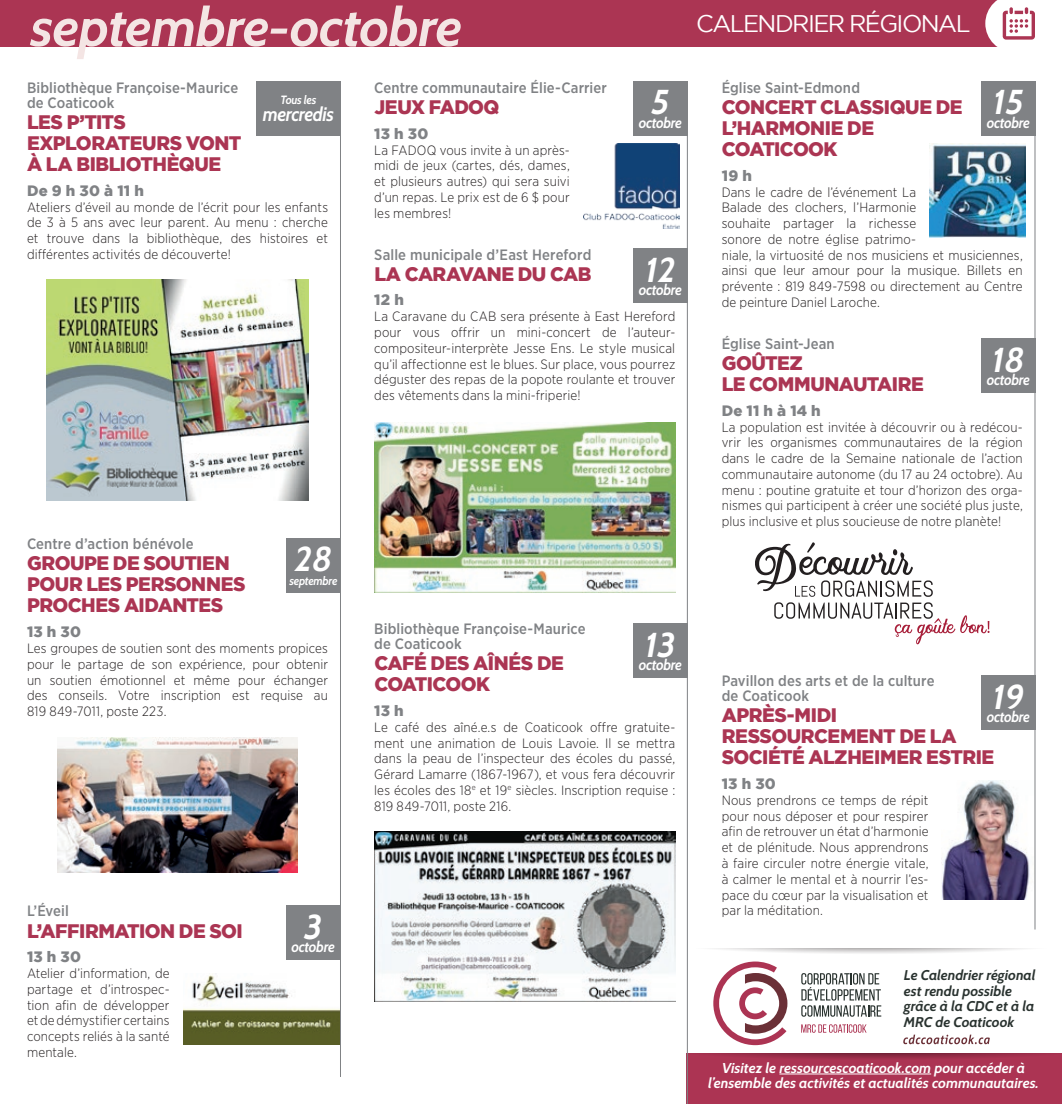
<style>
.page{position:relative;width:1062px;height:1104px;background:#fff}
.page>*{position:absolute;margin:0;border:0;box-sizing:border-box;transform-origin:0 0}
.t1{font:italic 700 54px "Cabin";letter-spacing:-.01em;color:#f4e5e4}
.t2{font:italic 700 34.5px "Cabin";color:#fff}
.t3{font:24px "Gotham";letter-spacing:-.065em;color:#fff}
.t4{font:900 19.5px/21px "Gotham";letter-spacing:-.025em;color:#ab3553}
.t5{font:italic 700 19.5px "Cabin";letter-spacing:-.02em;color:#fff;scale:.92 1}
.t6{font:500 15px/15px "Gotham Narrow";letter-spacing:.005em;color:#808285}
.t7{font:italic 700 15px "Cabin";letter-spacing:-.02em;color:#fff;scale:.92 1}
.t8{font:900 15px "Gotham";letter-spacing:.015em;color:#808285}
.t9{font:italic 700 14.25px/15.8px "Cabin";color:#fff;text-align:center}
.t10{font:italic 700 14.1px/15.6px "Cabin";color:#29322f}
.t11{font:300 13.5px/15.8px "Gotham Narrow";letter-spacing:.01em;color:#231f20;text-align:justify}
.t12{font:italic 700 12px "Cabin";letter-spacing:-.02em;color:#fff;scale:.92 1}
</style>
<div class="page">
<div style="left:0;top:0;width:1016px;height:46px;background:#ab3553"></div>
<svg style="left:985px;top:0;width:50px;height:47px"></svg>
<svg style="left:688px;top:1053px;width:374px;height:50px;background:#a93452"></svg>
<svg style="left:714px;top:948px;width:313px;height:6px"></svg>
<hr style="left:779px;top:1073px;width:152px;height:1px;background:#fff">
<svg style="left:903px;top:1034px;width:87px;height:9px"></svg>
<svg style="left:801px;top:973px;width:80px;height:43px"></svg>
<svg style="left:801px;top:1024px;width:66px;height:8px"></svg>
<svg style="left:713px;top:961px;width:74px;height:83px"></svg>
<svg style="left:755px;top:542px;width:178px;height:54px"></svg>
<svg style="left:774px;top:602px;width:216px;height:42px"></svg>
<img style="left:183px;top:973px;width:157px;height:70px">
<img style="left:374px;top:831px;width:301px;height:170px">
<img style="left:46px;top:280px;width:263px;height:220px">
<img style="left:58px;top:737px;width:239px;height:134px">
<img style="left:374px;top:422px;width:301px;height:170px">
<div style="left:286px;top:905px;width:54px;height:54px;background:#808285"></div>
<div style="left:633px;top:81px;width:54px;height:54px;background:#808285"></div>
<div style="left:981px;top:81px;width:54px;height:54px;background:#808285"></div>
<div style="left:981px;top:338px;width:54px;height:54px;background:#808285"></div>
<div style="left:981px;top:675px;width:54px;height:54px;background:#808285"></div>
<div style="left:286px;top:538px;width:54px;height:54px;background:#808285"></div>
<div style="left:256px;top:81px;width:84px;height:54px;background:#808285"></div>
<div style="left:633px;top:248px;width:54px;height:54px;background:#808285"></div>
<div style="left:633px;top:623px;width:54px;height:54px;background:#808285"></div>
<img style="left:583px;top:144px;width:97px;height:85px">
<img style="left:930px;top:144px;width:96px;height:93px">
<img style="left:942px;top:780px;width:93px;height:118px">
<hr style="left:1035px;top:81px;width:1px;height:848px;background:#808285">
<hr style="left:687px;top:81px;width:1px;height:1022px;background:#808285">
<hr style="left:340px;top:81px;width:1px;height:995px;background:#808285">
<h1 class="t1" style="left:31px;top:-6px;width:433px">septembre-octobre</h1>
<h3 class="t3" style="left:696px;top:10px;width:276px">CALENDRIER RÉGIONAL</h3>
<p class="t6" style="left:27px;top:80px;width:213px">Bibliothèque Françoise-Maurice de Coaticook</p>
<h3 class="t4" style="left:27px;top:111px;width:216px">LES P’TITS<br>EXPLORATEURS VONT<br>À LA BIBLIOTHÈQUE</h3>
<p class="t8" style="left:27px;top:182px;width:118px">De 9 h 30 à 11 h</p>
<p class="t11" style="left:27px;top:199px;width:303px">Ateliers d’éveil au monde de l’écrit pour les enfants de 3 à 5 ans avec leur parent. Au menu : cherche et trouve dans la bibliothèque, des histoires et différentes activités de découverte!</p>
<p class="t12" style="left:280px;top:93px;width:40px">Tous les</p>
<h3 class="t5" style="left:263px;top:102px;width:79px">mercredis</h3>
<p class="t6" style="left:27px;top:536px;width:168px">Centre d’action bénévole</p>
<h3 class="t4" style="left:27px;top:552px;width:220px">GROUPE DE SOUTIEN<br>POUR LES PERSONNES<br>PROCHES AIDANTES</h3>
<p class="t8" style="left:27px;top:623px;width:56px">13 h 30</p>
<p class="t11" style="left:27px;top:640px;width:303px">Les groupes de soutien sont des moments propices pour le partage de son expérience, pour obtenir un soutien émotionnel et même pour échanger des conseils. Votre inscription est requise au 819 849-7011, poste 223.</p>
<h2 class="t2" style="left:294px;top:538px;width:40px">28</h2>
<p class="t12" style="left:290px;top:573px;width:54px">septembre</p>
<p class="t6" style="left:27px;top:903px;width:43px">L’Éveil</p>
<h3 class="t4" style="left:27px;top:919px;width:217px">L’AFFIRMATION DE SOI</h3>
<p class="t8" style="left:27px;top:948px;width:56px">13 h 30</p>
<p class="t11" style="left:27px;top:964px;width:144px">Atelier d’information, de partage et d’introspec&shy;tion afin de développer et de démystifier certains concepts reliés à la santé mentale.</p>
<h2 class="t2" style="left:304px;top:905px;width:20px">3</h2>
<p class="t7" style="left:291px;top:937px;width:49px">octobre</p>
<p class="t6" style="left:374px;top:80px;width:234px">Centre communautaire Élie-Carrier</p>
<h3 class="t4" style="left:374px;top:96px;width:127px">JEUX FADOQ</h3>
<p class="t8" style="left:374px;top:125px;width:56px">13 h 30</p>
<p class="t11" style="left:374px;top:142px;width:197px">La FADOQ vous invite à un après&shy;midi de jeux (cartes, dés, dames, et plusieurs autres) qui sera suivi d’un repas. Le prix est de 6 $ pour les membres!</p>
<p class="t6" style="left:374px;top:247px;width:219px">Salle municipale d’East Hereford</p>
<h3 class="t4" style="left:374px;top:263px;width:219px">LA CARAVANE DU CAB</h3>
<p class="t8" style="left:374px;top:291px;width:31px">12 h</p>
<p class="t11" style="left:374px;top:308px;width:303px">La Caravane du CAB sera présente à East Hereford pour vous offrir un mini-concert de l’auteur&shy;compositeur-interprète Jesse Ens. Le style musical qu’il affectionne est le blues. Sur place, vous pourrez déguster des repas de la popote roulante et trouver des vêtements dans la mini-friperie!</p>
<h2 class="t2" style="left:651px;top:81px;width:20px">5</h2>
<p class="t7" style="left:639px;top:113px;width:49px">octobre</p>
<h2 class="t2" style="left:645px;top:248px;width:32px">12</h2>
<p class="t7" style="left:639px;top:281px;width:49px">octobre</p>
<p class="t6" style="left:722px;top:80px;width:140px">Église Saint-Edmond</p>
<h3 class="t4" style="left:722px;top:96px;width:242px">CONCERT CLASSIQUE DE<br>L’HARMONIE DE<br>COATICOOK</h3>
<p class="t8" style="left:722px;top:167px;width:32px">19 h</p>
<p class="t11" style="left:722px;top:184px;width:303px;text-align:left">Dans le cadre de l’événement La<br>Balade des clochers, l’Harmonie<br>souhaite partager la richesse<br>sonore de notre église patrimo-<br>niale, la virtuosité de nos musiciens et musiciennes, ainsi que leur amour pour la musique. Billets en prévente : 819 849-7598 ou directement au Centre de peinture Daniel Laroche.</p>
<p class="t6" style="left:722px;top:336px;width:115px">Église Saint-Jean</p>
<h3 class="t4" style="left:722px;top:352px;width:203px">GOÛTEZ<br>LE COMMUNAUTAIRE</h3>
<p class="t8" style="left:722px;top:402px;width:101px">De 11 h à 14 h</p>
<p class="t11" style="left:722px;top:418px;width:303px">La population est invitée à découvrir ou à redécou&shy;vrir les organismes communautaires de la région dans le cadre de la Semaine nationale de l’action communautaire autonome (du 17 au 24 octobre). Au menu : poutine gratuite et tour d’horizon des orga&shy;nismes qui participent à créer une société plus juste, plus inclusive et plus soucieuse de notre planète!</p>
<h2 class="t2" style="left:993px;top:81px;width:32px">15</h2>
<p class="t7" style="left:987px;top:113px;width:49px">octobre</p>
<h2 class="t2" style="left:992px;top:338px;width:34px">18</h2>
<p class="t7" style="left:987px;top:370px;width:49px">octobre</p>
<p class="t6" style="left:374px;top:621px;width:213px">Bibliothèque Françoise-Maurice de Coaticook</p>
<h3 class="t4" style="left:374px;top:652px;width:191px">CAFÉ DES AÎNÉS DE<br>COATICOOK</h3>
<p class="t8" style="left:374px;top:702px;width:31px">13 h</p>
<p class="t11" style="left:374px;top:718px;width:303px">Le café des aîné.e.s de Coaticook offre gratuite&shy;ment une animation de Louis Lavoie. Il se mettra dans la peau de l’inspecteur des écoles du passé, Gérard Lamarre (1867-1967), et vous fera découvrir les écoles des 18<sup>e</sup> et 19<sup>e</sup> siècles. Inscription requise :<br>819 849-7011, poste 216.</p>
<h2 class="t2" style="left:645px;top:623px;width:32px">13</h2>
<p class="t7" style="left:639px;top:656px;width:49px">octobre</p>
<p class="t6" style="left:722px;top:673px;width:214px">Pavillon des arts et de la culture de Coaticook</p>
<h3 class="t4" style="left:722px;top:704px;width:274px">APRÈS-MIDI<br>RESSOURCEMENT DE LA<br>SOCIÉTÉ ALZHEIMER ESTRIE</h3>
<p class="t8" style="left:722px;top:775px;width:56px">13 h 30</p>
<p class="t11" style="left:722px;top:791px;width:208px">Nous prendrons ce temps de répit pour nous déposer et pour respirer afin de retrouver un état d’harmonie et de plénitude. Nous apprendrons à faire circuler notre énergie vitale, à calmer le mental et à nourrir l’es&shy;pace du cœur par la visualisation et par la méditation.</p>
<h2 class="t2" style="left:992px;top:675px;width:33px">19</h2>
<p class="t7" style="left:987px;top:707px;width:49px">octobre</p>
<p class="t10" style="left:904px;top:967px;width:133px">Le Calendrier régional est rendu possible grâce à la CDC et à la<br>MRC de Coaticook</p>
<p class="t9" style="left:708px;top:1059px;width:332px">Visitez le ressourcescoaticook.com pour accéder à l’ensemble des activités et actualités communautaires.</p>
</div>
